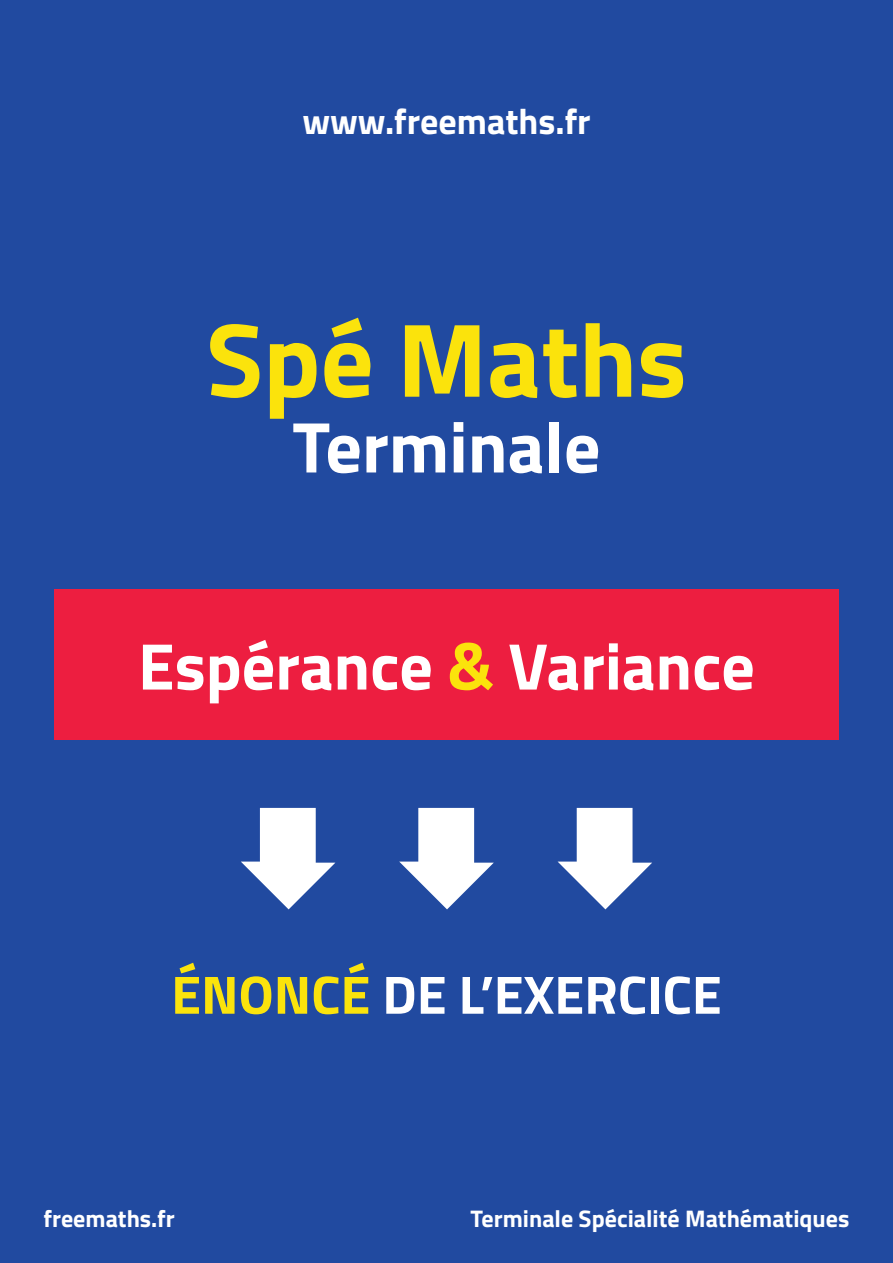
<style>
.page{position:relative;width:893px;height:1263px;background:#214aa0}
.page>*{position:absolute;margin:0;border:0;box-sizing:border-box;transform-origin:0 0}
.t1{font:700 105px "Titillium";color:#fbe30c}
.t2{font:700 72px "Titillium";color:#fff}
.t3{font:700 66px "Titillium";color:#fff}
.t4{font:700 54px "Titillium";color:#fff}
.t5{font:700 36px "Titillium";color:#fff}
.t6{font:700 24px "Titillium";color:#fff}
.s1{color:#fbe30c}
</style>
<div class="page">
<svg style="left:241px;top:808px;width:94px;height:101px"></svg>
<svg style="left:399px;top:808px;width:95px;height:101px"></svg>
<svg style="left:558px;top:808px;width:94px;height:101px"></svg>
<div style="left:54px;top:589px;width:785px;height:151px;background:#ed1e40"></div>
<h3 class="t5" style="left:302px;top:94px;width:290px">www.freemaths.fr</h3>
<h1 class="t1" style="left:206px;top:280px;width:482px">Spé Maths</h1>
<h2 class="t2" style="left:292px;top:392px;width:310px">Terminale</h2>
<p class="t3" style="left:138px;top:616px;width:618px">Espérance <span class="s1">&amp;</span> Variance</p>
<h3 class="t4" style="left:171px;top:953px;width:552px"><span class="s1">ÉNONCÉ</span> DE L’EXERCICE</h3>
<p class="t6" style="left:44px;top:1200px;width:133px">freemaths.fr</p>
<p class="t6" style="left:471px;top:1200px;width:380px">Terminale Spécialité Mathématiques</p>
</div>
